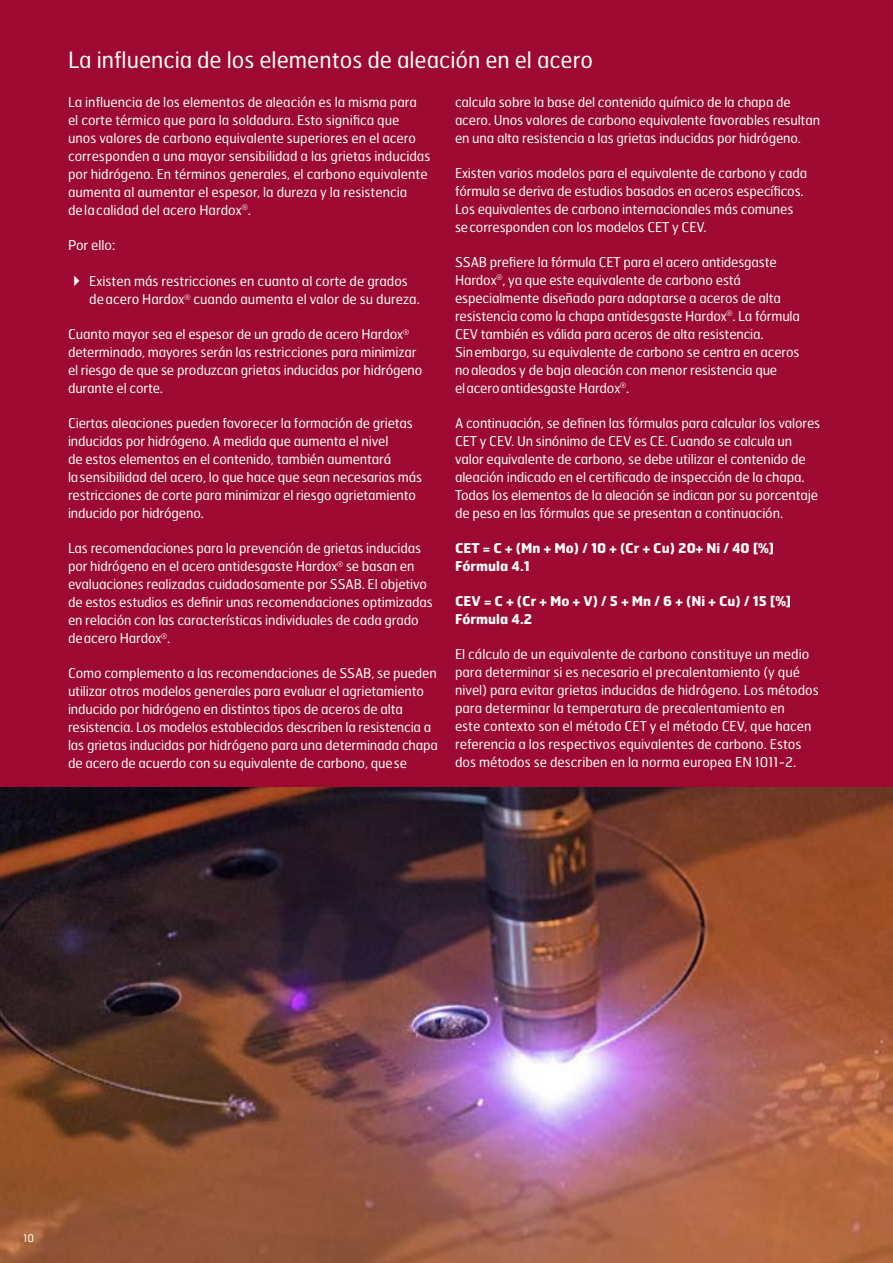
<style>
.page{position:relative;width:893px;height:1263px;background:#9e0931}
.page>*{position:absolute;margin:0;border:0;box-sizing:border-box;transform-origin:0 0}
.t1{font:22.5px "Hermes FB";color:#fff}
.t2{font:13.5px/18px "Hermes FB";letter-spacing:-.01em;color:#fff}
.t3{font:700 13.5px/18px "Hermes FB";color:#fff}
.t4{font:10.5px "Hermes FB";color:#fff}
</style>
<div class="page">
<img style="left:0;top:787px;width:893px;height:476px">
<h1 class="t1" style="left:68px;top:46px;width:527px">La influencia de los elementos de aleación en el acero</h1>
<p class="t2" style="left:68px;top:93px;width:364px">La influencia de los elementos de aleación es la misma para el corte térmico que para la soldadura. Esto significa que unos valores de carbono equivalente superiores en el acero corresponden a una mayor sensibilidad a las grietas inducidas por hidrógeno. En términos generales, el carbono equivalente aumenta al aumentar el espesor, la dureza y la resistencia<br>de la calidad del acero Hardox<sup>®</sup>.</p>
<p class="t2" style="left:68px;top:236px;width:49px">Por ello:</p>
<p class="t2" style="left:89px;top:272px;width:332px;text-indent:-21px">✔ Existen más restricciones en cuanto al corte de grados de acero Hardox<sup>®</sup> cuando aumenta el valor de su dureza.</p>
<p class="t2" style="left:68px;top:325px;width:356px">Cuanto mayor sea el espesor de un grado de acero Hardox<sup>® </sup>determinado, mayores serán las restricciones para minimizar el riesgo de que se produzcan grietas inducidas por hidrógeno durante el corte.</p>
<p class="t2" style="left:68px;top:414px;width:356px">Ciertas aleaciones pueden favorecer la formación de grietas inducidas por hidrógeno. A medida que aumenta el nivel<br>de estos elementos en el contenido, también aumentará<br>la sensibilidad del acero, lo que hace que sean necesarias más restricciones de corte para minimizar el riesgo agrietamiento inducido por hidrógeno.</p>
<p class="t2" style="left:68px;top:539px;width:366px">Las recomendaciones para la prevención de grietas inducidas por hidrógeno en el acero antidesgaste Hardox<sup>®</sup> se basan en evaluaciones realizadas cuidadosamente por SSAB. El objetivo de estos estudios es definir unas recomendaciones optimizadas en relación con las características individuales de cada grado de acero Hardox<sup>®</sup>.</p>
<p class="t2" style="left:68px;top:664px;width:371px">Como complemento a las recomendaciones de SSAB, se pueden utilizar otros modelos generales para evaluar el agrietamiento inducido por hidrógeno en distintos tipos de aceros de alta resistencia. Los modelos establecidos describen la resistencia a las grietas inducidas por hidrógeno para una determinada chapa de acero de acuerdo con su equivalente de carbono, que se</p>
<p class="t2" style="left:455px;top:92px;width:367px">calcula sobre la base del contenido químico de la chapa de acero. Unos valores de carbono equivalente favorables resultan en una alta resistencia a las grietas inducidas por hidrógeno.</p>
<p class="t2" style="left:455px;top:163px;width:354px">Existen varios modelos para el equivalente de carbono y cada fórmula se deriva de estudios basados en aceros específicos.<br>Los equivalentes de carbono internacionales más comunes se corresponden con los modelos CET y CEV.</p>
<p class="t2" style="left:455px;top:252px;width:346px">SSAB prefiere la fórmula CET para el acero antidesgaste Hardox<sup>®</sup>, ya que este equivalente de carbono está especialmente diseñado para adaptarse a aceros de alta resistencia como la chapa antidesgaste Hardox<sup>®</sup>. La fórmula CEV también es válida para aceros de alta resistencia.<br>Sin embargo, su equivalente de carbono se centra en aceros no aleados y de baja aleación con menor resistencia que<br>el acero antidesgaste Hardox<sup>®</sup>.</p>
<p class="t2" style="left:455px;top:414px;width:367px">A continuación, se definen las fórmulas para calcular los valores CET y CEV. Un sinónimo de CEV es CE. Cuando se calcula un valor equivalente de carbono, se debe utilizar el contenido de aleación indicado en el certificado de inspección de la chapa.<br>Todos los elementos de la aleación se indican por su porcentaje de peso en las fórmulas que se presentan a continuación.</p>
<p class="t3" style="left:455px;top:538px;width:320px">CET = C + (Mn + Mo) / 10 + (Cr + Cu) 20+ Ni / 40 [%]<br>Fórmula 4.1</p>
<p class="t3" style="left:455px;top:591px;width:338px">CEV = C + (Cr + Mo + V) / 5 + Mn / 6 + (Ni + Cu) / 15 [%]<br>Fórmula 4.2</p>
<p class="t2" style="left:455px;top:645px;width:365px">El cálculo de un equivalente de carbono constituye un medio para determinar si es necesario el precalentamiento (y qué nivel) para evitar grietas inducidas de hidrógeno. Los métodos para determinar la temperatura de precalentamiento en<br>este contexto son el método CET y el método CEV, que hacen referencia a los respectivos equivalentes de carbono. Estos dos métodos se describen en la norma europea EN 1011-2.</p>
<p class="t4" style="left:24px;top:1231px;width:12px">10</p>
</div>
